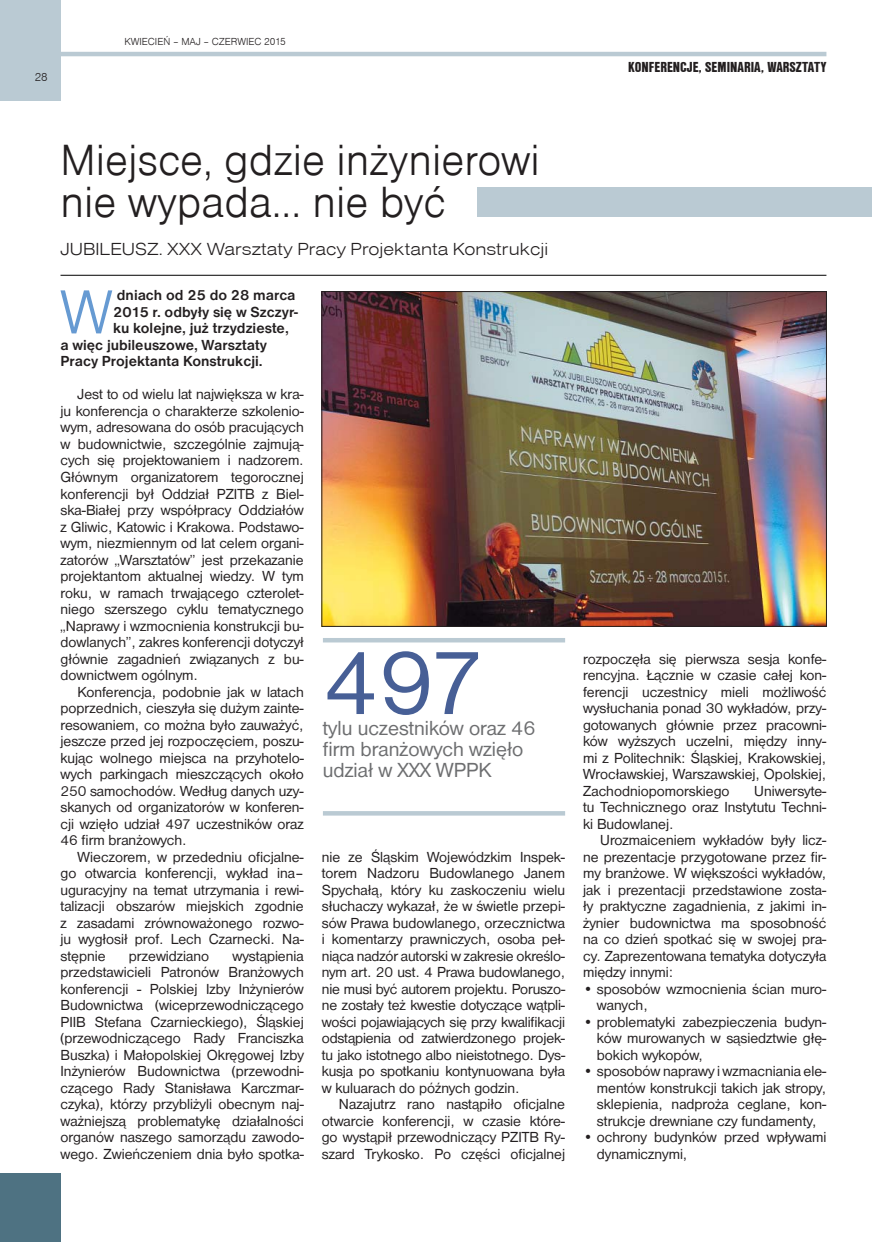
<style>
.page{position:relative;width:872px;height:1242px;background:#fff}
.page>*{position:absolute;margin:0;border:0;box-sizing:border-box;transform-origin:0 0}
.t1{font:96px "Nimbus San D";color:#475f96}
.t2{font:64.5px "Nimbus San D Ligh";color:#669ad2}
.t3{font:45px/42px "Nimbus San D Ligh";color:#231f20}
.t4{font:21px/21px "Nimbus San D";color:#6d6e70}
.t5{font:18px "Nimbus San D Ligh Exte";color:#231f20}
.t6{font:15px/16.5px "Nimbus San D";color:#231f20;text-align:justify}
.t7{font:700 15px "Nimbus San D";color:#231f20}
.t8{font:15px "Nimbus San D Blac Cond";color:#231f20}
.t9{font:12px "Nimbus San D Ligh";color:#231f20}
.t10{font:10.5px "Nimbus San D Ligh";color:#231f20}
</style>
<div class="page">
<div style="left:0;top:0;width:60px;height:101px;background:#bacad3"></div>
<hr style="left:60px;top:52px;width:766px;height:4px;background:#bacad3">
<div style="left:0;top:1172px;width:60px;height:69px;background:#4e7282"></div>
<hr style="left:60px;top:275px;width:766px;height:1px;background:#000">
<div style="left:476px;top:187px;width:395px;height:30px;background:#bacad3"></div>
<hr style="left:323px;top:638px;width:242px;height:4px;background:#bacad3">
<hr style="left:323px;top:811px;width:242px;height:4px;background:#bacad3">
<img style="left:323px;top:293px;width:501px;height:331px">
<p class="t9" style="left:35px;top:69px;width:14px">28</p>
<p class="t10" style="left:124px;top:36px;width:163px">KWIECIEŃ – MAJ – CZERWIEC 2015</p>
<p class="t8" style="left:628px;top:58px;width:199px">KONFERENCJE, SEMINARIA, WARSZTATY</p>
<h3 class="t3" style="left:60px;top:139px;width:481px">Miejsce, gdzie inżynierowi nie wypada... nie być</h3>
<p class="t5" style="left:60px;top:239px;width:489px">JUBILEUSZ. XXX Warsztaty Pracy Projektanta Konstrukcji</p>
<h2 class="t2" style="left:60px;top:274px;width:55px">W</h2>
<p class="t7" style="left:117px;top:286px;width:180px">dniach od 25 do 28 marca</p>
<p class="t7" style="left:113px;top:303px;width:186px">2015 r. odbyły się w Szczyr-</p>
<p class="t7" style="left:113px;top:319px;width:177px">ku kolejne, już trzydzieste,</p>
<p class="t7" style="left:60px;top:336px;width:208px">a więc jubileuszowe, Warsztaty</p>
<p class="t7" style="left:60px;top:352px;width:203px">Pracy Projektanta Konstrukcji.</p>
<p class="t6" style="left:60px;top:386px;width:245px;text-indent:17px">Jest to od wielu lat największa w kra&shy;ju konferencja o charakterze szkolenio&shy;wym, adresowana do osób pracujących w budownictwie, szczególnie zajmują&shy;cych się projektowaniem i nadzorem.<br>Głównym organizatorem tegorocznej konferencji był Oddział PZITB z Biel&shy;ska-Białej przy współpracy Oddziałów z Gliwic, Katowic i Krakowa. Podstawo&shy;wym, niezmiennym od lat celem organi&shy;zatorów „Warsztatów” jest przekazanie projektantom aktualnej wiedzy. W tym roku, w ramach trwającego czterolet&shy;niego szerszego cyklu tematycznego „Naprawy i wzmocnienia konstrukcji bu&shy;dowlanych”, zakres konferencji dotyczył głównie zagadnień związanych z bu&shy;downictwem ogólnym.</p>
<p class="t6" style="left:60px;top:683px;width:245px;text-indent:17px">Konferencja, podobnie jak w latach poprzednich, cieszyła się dużym zainte&shy;resowaniem, co można było zauważyć, jeszcze przed jej rozpoczęciem, poszu&shy;kując wolnego miejsca na przyhotelo&shy;wych parkingach mieszczących około 250 samochodów. Według danych uzy&shy;skanych od organizatorów w konferen&shy;cji wzięło udział 497 uczestników oraz 46 firm branżowych.</p>
<p class="t6" style="left:60px;top:848px;width:245px;text-indent:17px">Wieczorem, w przededniu oficjalne&shy;go otwarcia konferencji, wykład ina– uguracyjny na temat utrzymania i rewi&shy;talizacji obszarów miejskich zgodnie z zasadami zrównoważonego rozwo&shy;ju wygłosił prof. Lech Czarnecki. Na&shy;stępnie</p>
<h1 class="t1" style="left:323px;top:625px;width:163px">497</h1>
<h3 class="t4" style="left:323px;top:717px;width:214px">tylu uczestników oraz 46 firm branżowych wzięło udział w XXX WPPK</h3>
<p class="t6" style="left:322px;top:848px;width:245px">nie ze Śląskim Wojewódzkim Inspek&shy;torem Nadzoru Budowlanego Janem Spychałą, który ku zaskoczeniu wielu słuchaczy wykazał, że w świetle przepi&shy;sów Prawa budowlanego, orzecznictwa i komentarzy prawniczych, osoba peł&shy;niąca nadzór autorski w zakresie określo&shy;nym art. 20 ust. 4 Prawa budowlanego, nie musi być autorem projektu. Poruszo&shy;ne zostały też kwestie dotyczące wątpli&shy;wości pojawiających się przy kwalifikacji odstąpienia od zatwierdzonego projek&shy;tu jako istotnego albo nieistotnego. Dys&shy;kusja po spotkaniu kontynuowana była w kuluarach do późnych godzin.</p>
<p class="t6" style="left:322px;top:1096px;width:245px;text-indent:17px">Nazajutrz rano nastąpiło oficjalne otwarcie konferencji, w czasie które&shy;go wystąpił przewodniczący PZITB Ry&shy;szard Trykosko. Po części oficjalnej</p>
<p class="t6" style="left:60px;top:947px;width:245px;text-indent:172px">wystąpienia przedstawicieli Patronów Branżowych konferencji - Polskiej Izby Inżynierów Budownictwa (wiceprzewodniczącego PIIB Stefana Czarnieckiego), Śląskiej (przewodniczącego Rady Franciszka Buszka) i Małopolskiej Okręgowej Izby Inżynierów Budownictwa (przewodni&shy;czącego Rady Stanisława Karczmar&shy;czyka), którzy przybliżyli obecnym naj&shy;ważniejszą problematykę działalności organów naszego samorządu zawodo&shy;wego. Zwieńczeniem dnia było spotka-</p>
<p class="t6" style="left:129px;top:947px;width:82px">przewidziano</p>
<p class="t6" style="left:583px;top:650px;width:245px">rozpoczęła się pierwsza sesja konfe&shy;rencyjna. Łącznie w czasie całej kon&shy;ferencji uczestnicy mieli możliwość wysłuchania ponad 30 wykładów, przy&shy;gotowanych głównie przez pracowni&shy;ków wyższych uczelni, między inny&shy;mi z Politechnik: Śląskiej, Krakowskiej, Wrocławskiej, Warszawskiej, Opolskiej, Zachodniopomorskiego</p>
<p class="t6" style="left:583px;top:782px;width:245px;text-indent:171px">Uniwersyte&shy;tu Technicznego oraz Instytutu Techni&shy;ki Budowlanej.</p>
<p class="t6" style="left:583px;top:832px;width:245px;text-indent:17px">Urozmaiceniem wykładów były licz&shy;ne prezentacje przygotowane przez fir&shy;my branżowe. W większości wykładów, jak i prezentacji przedstawione zosta&shy;ły praktyczne zagadnienia, z jakimi in&shy;żynier budownictwa ma sposobność na co dzień spotkać się w swojej pra&shy;cy. Zaprezentowana tematyka dotyczyła między innymi:</p>
<p class="t6" style="left:596px;top:980px;width:231px;text-indent:-14px">• sposobów wzmocnienia ścian muro&shy;wanych,</p>
<p class="t6" style="left:596px;top:1013px;width:231px;text-indent:-14px">• problematyki zabezpieczenia budyn&shy;ków murowanych w sąsiedztwie głę&shy;bokich wykopów,</p>
<p class="t6" style="left:596px;top:1063px;width:231px;text-indent:-14px">• sposobów naprawy i wzmacniania ele&shy;mentów konstrukcji takich jak stropy, sklepienia, nadproża ceglane, kon&shy;strukcje drewniane czy fundamenty,</p>
<p class="t6" style="left:596px;top:1129px;width:231px;text-indent:-14px">• ochrony budynków przed wpływami dynamicznymi,</p>
</div>
